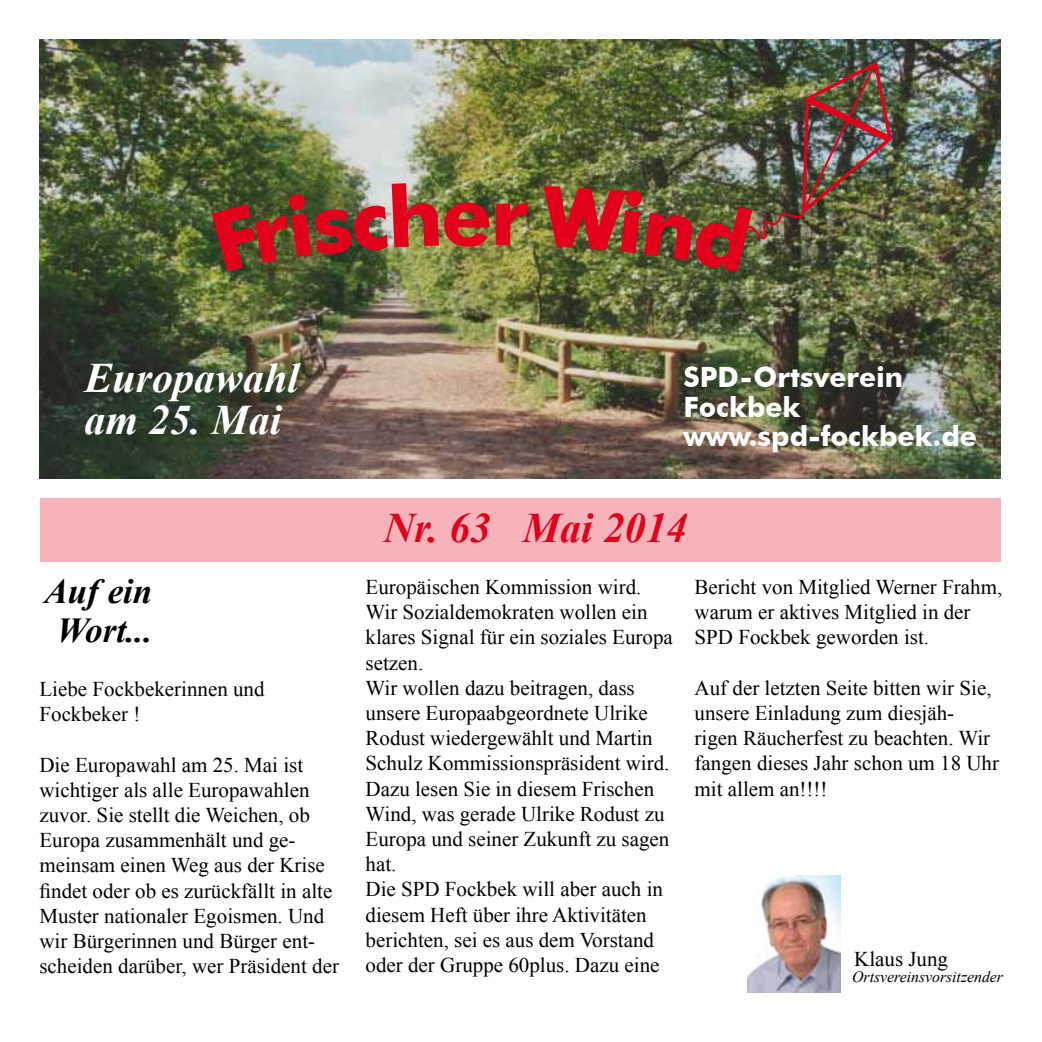
<style>
.page{position:relative;width:1042px;height:1042px;background:#fff}
.page>*{position:absolute;margin:0;border:0;box-sizing:border-box;transform-origin:0 0}
.t1{font:italic 700 42px/42px "Times New Roman";color:#fff}
.t2{font:italic 700 42px "Times New Roman";color:#e2001a}
.t3{font:italic 700 35px/38.5px "Times New Roman";color:#000;text-align:center}
.t4{font:700 28px/29.8px "Futura BT";color:#fff}
.t5{font:21px/25.2px "Times New Roman";color:#000}
.t6{font:italic 15.75px "Times New Roman";color:#000}
</style>
<div class="page">
<img style="left:40px;top:40px;width:960px;height:439px">
<div style="left:40px;top:498px;width:960px;height:63px;background:#f6b3ba"></div>
<img style="left:747px;top:875px;width:93px;height:117px">
<img style="left:211px;top:181px;width:317px;height:91px">
<img style="left:540px;top:39px;width:382px;height:234px">
<h1 class="t1" style="left:84px;top:355px;width:216px">Europawahl am 25. Mai</h1>
<h2 class="t3" style="left:44px;top:571px;width:109px">Auf ein<br>Wort...</h2>
<p class="t5" style="left:39px;top:676px;width:227px">Liebe Fockbekerinnen und<br>Fockbeker !</p>
<p class="t5" style="left:39px;top:751px;width:301px">Die Europawahl am 25. Mai ist wichtiger als alle Europawahlen zuvor. Sie stellt die Weichen, ob<br>Europa zusammenhält und ge&shy;meinsam einen Weg aus der Krise findet oder ob es zurückfällt in alte<br>Muster nationaler Egoismen. Und wir Bürgerinnen und Bürger ent&shy;scheiden darüber, wer Präsident der</p>
<h3 class="t4" style="left:683px;top:362px;width:295px">SPD-Ortsverein<br>Fockbek www.spd-fockbek.de</h3>
<h1 class="t2" style="left:384px;top:499px;width:305px">Nr. 63 Mai 2014</h1>
<p class="t5" style="left:365px;top:574px;width:309px">Europäischen Kommission wird.<br>Wir Sozialdemokraten wollen ein klares Signal für ein soziales Europa setzen.<br>Wir wollen dazu beitragen, dass unsere Europaabgeordnete Ulrike<br>Rodust wiedergewählt und Martin<br>Schulz Kommissionspräsident wird.<br>Dazu lesen Sie in diesem Frischen<br>Wind, was gerade Ulrike Rodust zu<br>Europa und seiner Zukunft zu sagen hat.<br>Die SPD Fockbek will aber auch in diesem Heft über ihre Aktivitäten berichten, sei es aus dem Vorstand oder der Gruppe 60plus. Dazu eine</p>
<p class="t5" style="left:694px;top:574px;width:309px">Bericht von Mitglied Werner Frahm, warum er aktives Mitglied in der<br>SPD Fockbek geworden ist.</p>
<p class="t5" style="left:694px;top:675px;width:306px">Auf der letzten Seite bitten wir Sie, unsere Einladung zum diesjäh&shy;rigen Räucherfest zu beachten. Wir fangen dieses Jahr schon um 18 Uhr mit allem an!!!!</p>
<p class="t5" style="left:854px;top:945px;width:95px">Klaus Jung</p>
<p class="t6" style="left:852px;top:965px;width:152px">Ortsvereinsvorsitzender</p>
</div>
